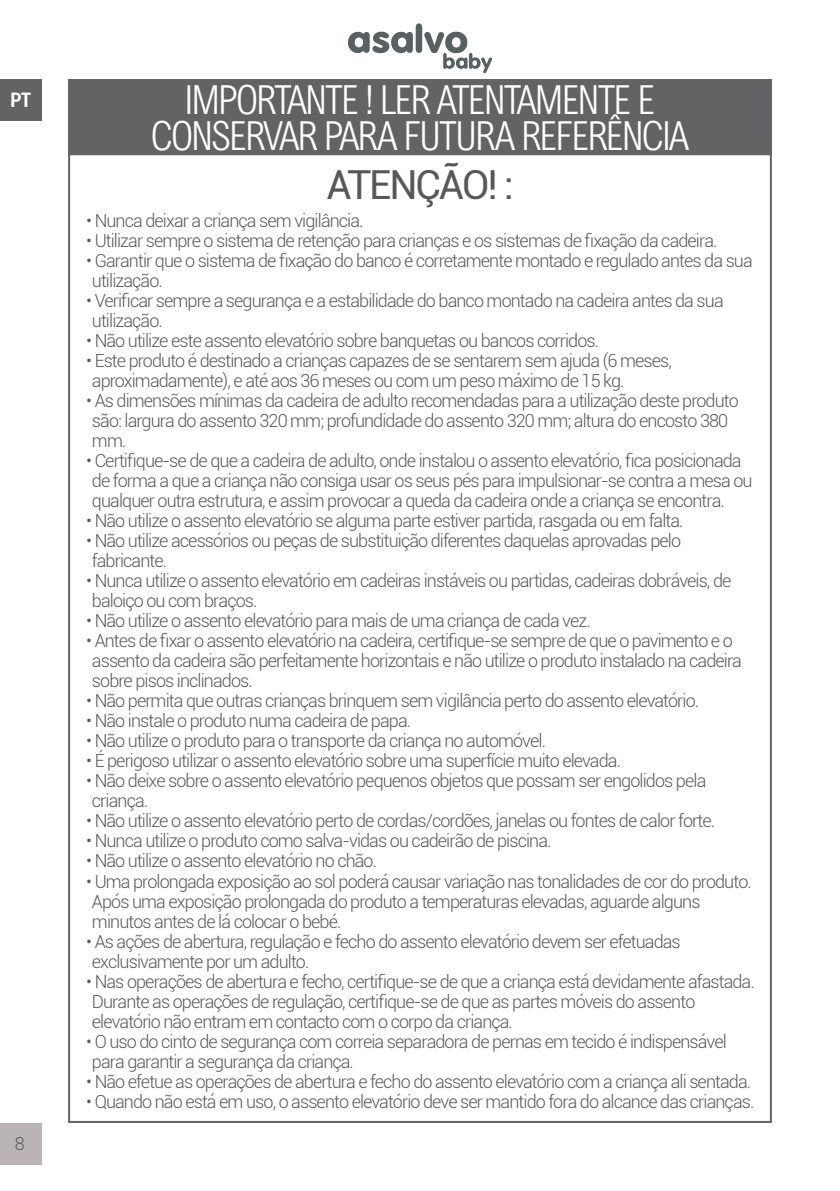
<style>
.page{position:relative;width:840px;height:1191px;background:#fff}
.page>*{position:absolute;margin:0;border:0;box-sizing:border-box;transform-origin:0 0}
.t1{font:300 40px/36px "Arial Nova Cond";letter-spacing:-.05em;color:#fff;text-align:center}
.t2{font:40px "Roboto";letter-spacing:-.05em;color:#57585a}
.t3{font:700 condensed 20px "Roboto";color:#fff}
.t4{font:300 18px/20px "Roboto";letter-spacing:-.05em;color:#57585a}
</style>
<div class="page">
<div style="left:0;top:1123px;width:42px;height:41px;background:#bab5b4"></div>
<svg style="left:348px;top:23px;width:144px;height:50px"></svg>
<div style="left:0;top:79px;width:42px;height:42px;background:#636366"></div>
<div style="left:68px;top:79px;width:703px;height:76px;background:#636366"></div>
<p class="t3" style="left:10px;top:86px;width:22px">PT</p>
<p class="t4" style="left:15px;top:1132px;width:11px">8</p>
<h1 class="t1" style="left:151px;top:81px;width:539px">IMPORTANTE ! LER ATENTAMENTE E<br>CONSERVAR PARA FUTURA REFERÊNCIA</h1>
<h1 class="t2" style="left:326px;top:157px;width:189px">ATENÇÃO! :</h1>
<p class="t4" style="left:86px;top:210px;width:279px">• Nunca deixar a criança sem vigilância.</p>
<p class="t4" style="left:86px;top:230px;width:632px">• Utilizar sempre o sistema de retenção para crianças e os sistemas de fixação da cadeira.</p>
<p class="t4" style="left:92px;top:250px;width:662px;text-indent:-6px">• Garantir que o sistema de fixação do banco é corretamente montado e regulado antes da sua utilização.</p>
<p class="t4" style="left:92px;top:290px;width:633px;text-indent:-6px">• Verificar sempre a segurança e a estabilidade do banco montado na cadeira antes da sua utilização.</p>
<p class="t4" style="left:86px;top:330px;width:514px">• Não utilize este assento elevatório sobre banquetas ou bancos corridos.</p>
<p class="t4" style="left:92px;top:350px;width:581px;text-indent:-6px">• Este produto é destinado a crianças capazes de se sentarem sem ajuda (6 meses, aproximadamente), e até aos 36 meses ou com um peso máximo de 15 kg.</p>
<p class="t4" style="left:92px;top:390px;width:648px;text-indent:-6px">• As dimensões mínimas da cadeira de adulto recomendadas para a utilização deste produto são: largura do assento 320 mm; profundidade do assento 320 mm; altura do encosto 380 mm.</p>
<p class="t4" style="left:92px;top:450px;width:661px;text-indent:-6px">• Certifique-se de que a cadeira de adulto, onde instalou o assento elevatório, fica posicionada de forma a que a criança não consiga usar os seus pés para impulsionar-se contra a mesa ou qualquer outra estrutura, e assim provocar a queda da cadeira onde a criança se encontra.</p>
<p class="t4" style="left:86px;top:510px;width:598px">• Não utilize o assento elevatório se alguma parte estiver partida, rasgada ou em falta.</p>
<p class="t4" style="left:92px;top:530px;width:590px;text-indent:-6px">• Não utilize acessórios ou peças de substituição diferentes daquelas aprovadas pelo fabricante.</p>
<p class="t4" style="left:92px;top:570px;width:640px;text-indent:-6px">• Nunca utilize o assento elevatório em cadeiras instáveis ou partidas, cadeiras dobráveis, de baloiço ou com braços.</p>
<p class="t4" style="left:86px;top:610px;width:505px">• Não utilize o assento elevatório para mais de uma criança de cada vez.</p>
<p class="t4" style="left:92px;top:630px;width:651px;text-indent:-6px">• Antes de fixar o assento elevatório na cadeira, certifique-se sempre de que o pavimento e o assento da cadeira são perfeitamente horizontais e não utilize o produto instalado na cadeira sobre pisos inclinados.</p>
<p class="t4" style="left:86px;top:690px;width:614px">• Não permita que outras crianças brinquem sem vigilância perto do assento elevatório.</p>
<p class="t4" style="left:86px;top:710px;width:326px">• Não instale o produto numa cadeira de papa.</p>
<p class="t4" style="left:86px;top:730px;width:461px">• Não utilize o produto para o transporte da criança no automóvel.</p>
<p class="t4" style="left:86px;top:750px;width:536px">• É perigoso utilizar o assento elevatório sobre uma superfície muito elevada.</p>
<p class="t4" style="left:92px;top:770px;width:615px;text-indent:-6px">• Não deixe sobre o assento elevatório pequenos objetos que possam ser engolidos pela criança.</p>
<p class="t4" style="left:86px;top:810px;width:630px">• Não utilize o assento elevatório perto de cordas/cordões, janelas ou fontes de calor forte.</p>
<p class="t4" style="left:86px;top:830px;width:466px">• Nunca utilize o produto como salva-vidas ou cadeirão de piscina.</p>
<p class="t4" style="left:86px;top:850px;width:292px">• Não utilize o assento elevatório no chão.</p>
<p class="t4" style="left:92px;top:870px;width:661px;text-indent:-6px">• Uma prolongada exposição ao sol poderá causar variação nas tonalidades de cor do produto.<br>Após uma exposição prolongada do produto a temperaturas elevadas, aguarde alguns minutos antes de lá colocar o bebé.</p>
<p class="t4" style="left:92px;top:930px;width:590px;text-indent:-6px">• As ações de abertura, regulação e fecho do assento elevatório devem ser efetuadas exclusivamente por um adulto.</p>
<p class="t4" style="left:92px;top:970px;width:664px;text-indent:-6px">• Nas operações de abertura e fecho, certifique-se de que a criança está devidamente afastada.<br>Durante as operações de regulação, certifique-se de que as partes móveis do assento elevatório não entram em contacto com o corpo da criança.</p>
<p class="t4" style="left:92px;top:1030px;width:636px;text-indent:-6px">• O uso do cinto de segurança com correia separadora de pernas em tecido é indispensável para garantir a segurança da criança.</p>
<p class="t4" style="left:86px;top:1070px;width:666px">• Não efetue as operações de abertura e fecho do assento elevatório com a criança ali sentada.</p>
<p class="t4" style="left:86px;top:1090px;width:669px">• Quando não está em uso, o assento elevatório deve ser mantido fora do alcance das crianças.</p>
</div>
